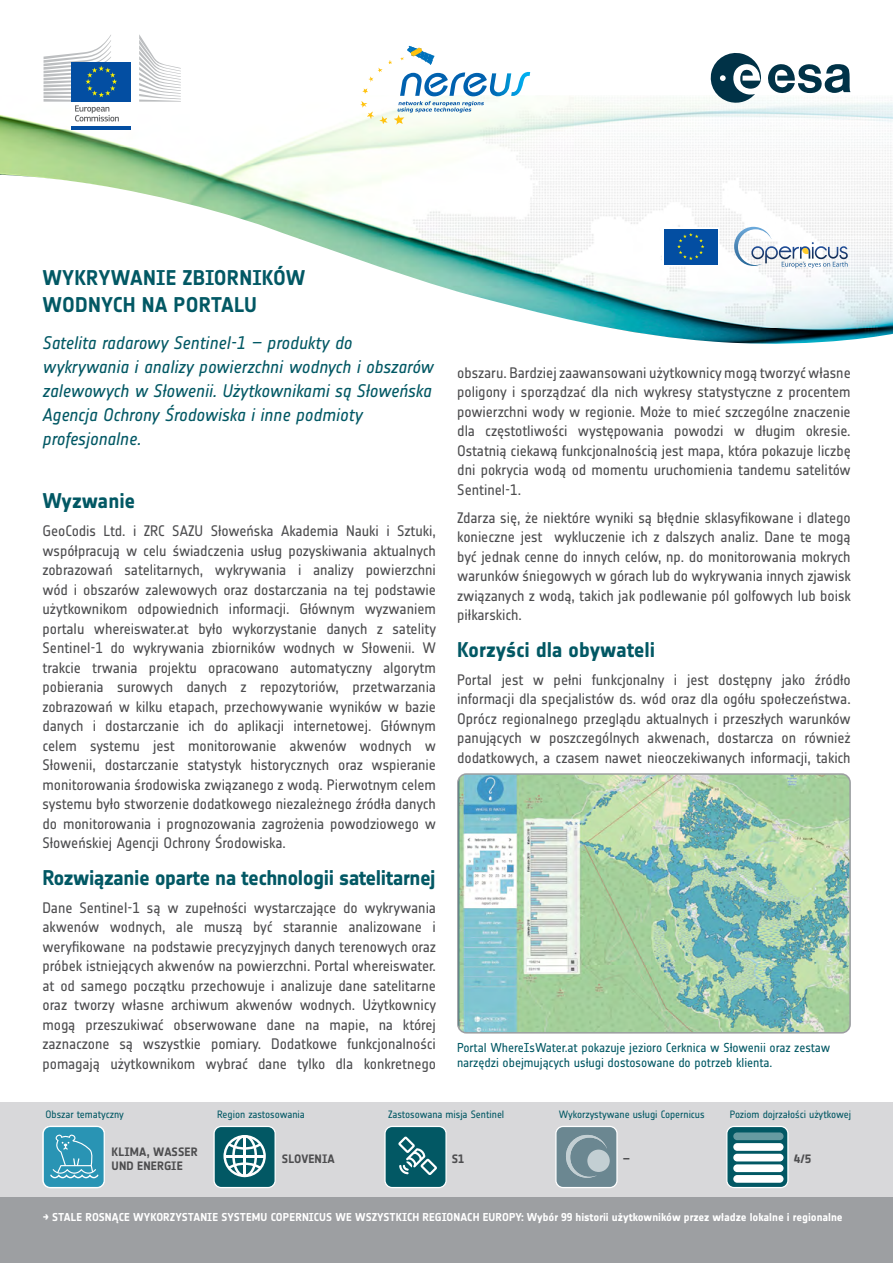
<style>
.page{position:relative;width:893px;height:1263px;background:#fff}
.page>*{position:absolute;margin:0;border:0;box-sizing:border-box;transform-origin:0 0}
.t1{font:700 21px "Notes Esa";letter-spacing:-.02em;color:#025864}
.t2{font:700 21px/27px "Notes Esa";letter-spacing:.01em;color:#025864}
.t3{font:700 21px "Notes Esa";color:#025864}
.t4{font:italic 18px/24px "Notes Esa";letter-spacing:-.005em;color:#025864}
.t5{font:15px/19.5px "Notes Esa";letter-spacing:-.005em;color:#4d4d4f;text-align:justify}
.t6{font:12.75px/15.3px "Notes Esa";letter-spacing:-.005em;color:#025864}
.t7{font:700 12px/14.4px "Notes Esa";letter-spacing:.01em;color:#4d4d4f}
.t8{font:700 11.25px "Notes Esa";color:#fff}
.t9{font:10.5px "Notes Esa";letter-spacing:-.005em;color:#025864}
.t10{font:7.05px "Myriad Pro";color:#000}
</style>
<div class="page">
<img style="left:0;top:95px;width:893px;height:249px">
<svg style="left:768px;top:64px;width:82px;height:30px"></svg>
<svg style="left:708px;top:53px;width:53px;height:51px"></svg>
<div style="left:0;top:1102px;width:893px;height:98px;background:#d8d8da"></div>
<div style="left:385px;top:1126px;width:61px;height:61px;background:#025864;border-radius:7px"></div>
<svg style="left:398px;top:1136px;width:39px;height:39px"></svg>
<div style="left:384px;top:1126px;width:63px;height:62px;border:1px solid #fff;border-radius:7px"></div>
<div style="left:556px;top:1126px;width:61px;height:61px;background:#6b8791;border-radius:7px"></div>
<svg style="left:566px;top:1135px;width:41px;height:43px"></svg>
<svg style="left:587px;top:1149px;width:23px;height:23px"></svg>
<div style="left:555px;top:1126px;width:63px;height:62px;border:1px solid #fff;border-radius:7px"></div>
<div style="left:214px;top:1126px;width:61px;height:61px;background:#025864;border-radius:7px"></div>
<svg style="left:223px;top:1135px;width:43px;height:42px"></svg>
<div style="left:213px;top:1126px;width:63px;height:62px;border:1px solid #fff;border-radius:7px"></div>
<svg style="left:727px;top:1126px;width:61px;height:61px;background:#0c5e6a"></svg>
<div style="left:733px;top:1132px;width:50px;height:8px;background:#669aa1;border-radius:4px"></div>
<div style="left:733px;top:1143px;width:50px;height:8px;background:#fff;border-radius:4px"></div>
<div style="left:733px;top:1154px;width:50px;height:7px;background:#fff;border-radius:4px"></div>
<div style="left:733px;top:1164px;width:50px;height:8px;background:#fff;border-radius:4px"></div>
<div style="left:733px;top:1175px;width:50px;height:8px;background:#fff;border-radius:4px"></div>
<div style="left:726px;top:1126px;width:63px;height:62px;border:1px solid #fff;border-radius:7px"></div>
<div style="left:0;top:1198px;width:893px;height:65px;background:#9d9fa2"></div>
<div style="left:72px;top:100px;width:59px;height:27px;background:#fff"></div>
<div style="left:72px;top:62px;width:59px;height:40px;background:#034ea2"></div>
<hr style="left:72px;top:126px;width:59px;height:3px;background:#034ea2">
<svg style="left:139px;top:34px;width:42px;height:68px"></svg>
<svg style="left:44px;top:35px;width:75px;height:86px"></svg>
<svg style="left:360px;top:46px;width:170px;height:79px"></svg>
<svg style="left:734px;top:227px;width:114px;height:41px"></svg>
<div style="left:663px;top:228px;width:56px;height:38px;background:#fff"></div>
<div style="left:664px;top:229px;width:54px;height:36px;background:#034ea2"></div>
<svg style="left:677px;top:233px;width:27px;height:27px"></svg>
<img style="left:459px;top:776px;width:391px;height:257px">
<div style="left:457px;top:773px;width:394px;height:260px;border:2px solid #9d9fa2;border-radius:9px"></div>
<div style="left:43px;top:1126px;width:61px;height:61px;background:#2994b4;border-radius:7px"></div>
<svg style="left:50px;top:1134px;width:49px;height:44px"></svg>
<div style="left:43px;top:1126px;width:62px;height:62px;border:1px solid #fff;border-radius:7px"></div>
<h1 class="t2" style="left:42px;top:264px;width:265px">WYKRYWANIE ZBIORNIKÓW<br>WODNYCH NA PORTALU</h1>
<p class="t4" style="left:42px;top:330px;width:393px">Satelita radarowy Sentinel-1 – produkty do wykrywania i analizy powierzchni wodnych i obszarów zalewowych w Słowenii. Użytkownikami są Słoweńska Agencja Ochrony Środowiska i inne podmioty profesjonalne.</p>
<h1 class="t3" style="left:43px;top:488px;width:94px">Wyzwanie</h1>
<p class="t5" style="left:43px;top:521px;width:395px">GeoCodis Ltd. i ZRC SAZU Słoweńska Akademia Nauki i Sztuki, współpracują w celu świadczenia usług pozyskiwania aktualnych zobrazowań satelitarnych, wykrywania i analizy powierzchni wód i obszarów zalewowych oraz dostarczania na tej podstawie użytkownikom odpowiednich informacji. Głównym wyzwaniem portalu whereiswater.at było wykorzystanie danych z satelity Sentinel-1 do wykrywania zbiorników wodnych w Słowenii. W trakcie trwania projektu opracowano automatyczny algorytm pobierania surowych danych z repozytoriów, przetwarzania zobrazowań w kilku etapach, przechowywanie wyników w bazie danych i dostarczanie ich do aplikacji internetowej. Głównym celem systemu jest monitorowanie akwenów wodnych w Słowenii, dostarczanie statystyk historycznych oraz wspieranie monitorowania środowiska związanego z wodą. Pierwotnym celem systemu było stworzenie dodatkowego niezależnego źródła danych do monitorowania i prognozowania zagrożenia powodziowego w Słoweńskiej Agencji Ochrony Środowiska.</p>
<h1 class="t1" style="left:43px;top:865px;width:395px">Rozwiązanie oparte na technologii satelitarnej</h1>
<p class="t5" style="left:43px;top:898px;width:395px">Dane Sentinel-1 są w zupełności wystarczające do wykrywania akwenów wodnych, ale muszą być starannie analizowane i weryfikowane na podstawie precyzyjnych danych terenowych oraz próbek istniejących akwenów na powierzchni. Portal whereiswater. at od samego początku przechowuje i analizuje dane satelitarne oraz tworzy własne archiwum akwenów wodnych. Użytkownicy mogą przeszukiwać obserwowane dane na mapie, na której zaznaczone są wszystkie pomiary. Dodatkowe funkcjonalności pomagają użytkownikom wybrać dane tylko dla konkretnego</p>
<p class="t10" style="left:49px;top:1045px;width:44px">Climate, Water</p>
<p class="t10" style="left:134px;top:1045px;width:46px">Civil Protection</p>
<p class="t5" style="left:457px;top:363px;width:395px">obszaru. Bardziej zaawansowani użytkownicy mogą tworzyć własne poligony i sporządzać dla nich wykresy statystyczne z procentem powierzchni wody w regionie. Może to mieć szczególne znaczenie dla częstotliwości występowania powodzi w długim okresie.<br>Ostatnią ciekawą funkcjonalnością jest mapa, która pokazuje liczbę dni pokrycia wodą od momentu uruchomienia tandemu satelitów Sentinel-1.</p>
<p class="t5" style="left:457px;top:508px;width:395px">Zdarza się, że niektóre wyniki są błędnie sklasyfikowane i dlatego konieczne jest wykluczenie ich z dalszych analiz. Dane te mogą być jednak cenne do innych celów, np. do monitorowania mokrych warunków śniegowych w górach lub do wykrywania innych zjawisk związanych z wodą, takich jak podlewanie pól golfowych lub boisk piłkarskich.</p>
<h1 class="t1" style="left:457px;top:637px;width:200px">Korzyści dla obywateli</h1>
<p class="t5" style="left:457px;top:670px;width:395px">Portal jest w pełni funkcjonalny i jest dostępny jako źródło informacji dla specjalistów ds. wód oraz dla ogółu społeczeństwa.<br>Oprócz regionalnego przeglądu aktualnych i przeszłych warunków panujących w poszczególnych akwenach, dostarcza on również dodatkowych, a czasem nawet nieoczekiwanych informacji, takich</p>
<p class="t6" style="left:457px;top:1040px;width:375px">Portal WhereIsWater.at pokazuje jezioro Cerknica w Słowenii oraz zestaw narzędzi obejmujących usługi dostosowane do potrzeb klienta.</p>
<p class="t9" style="left:45px;top:1108px;width:80px">Obszar tematyczny</p>
<p class="t9" style="left:217px;top:1108px;width:89px">Region zastosowania</p>
<p class="t9" style="left:388px;top:1108px;width:118px">Zastosowana misja Sentinel</p>
<p class="t9" style="left:559px;top:1108px;width:147px">Wykorzystywane usługi Copernicus</p>
<p class="t9" style="left:730px;top:1108px;width:123px">Poziom dojrzałości użytkowej</p>
<p class="t7" style="left:112px;top:1144px;width:88px">KLIMA, WASSER<br>UND ENERGIE</p>
<p class="t7" style="left:282px;top:1151px;width:54px">SLOVENIA</p>
<p class="t7" style="left:452px;top:1151px;width:14px">S1</p>
<p class="t7" style="left:623px;top:1151px;width:9px">–</p>
<p class="t7" style="left:794px;top:1151px;width:19px">4/5</p>
<p class="t8" style="left:43px;top:1211px;width:801px">→ STALE ROSNĄCE WYKORZYSTANIE SYSTEMU COPERNICUS WE WSZYSTKICH REGIONACH EUROPY: Wybór 99 historii użytkowników przez władze lokalne i regionalne</p>
</div>
